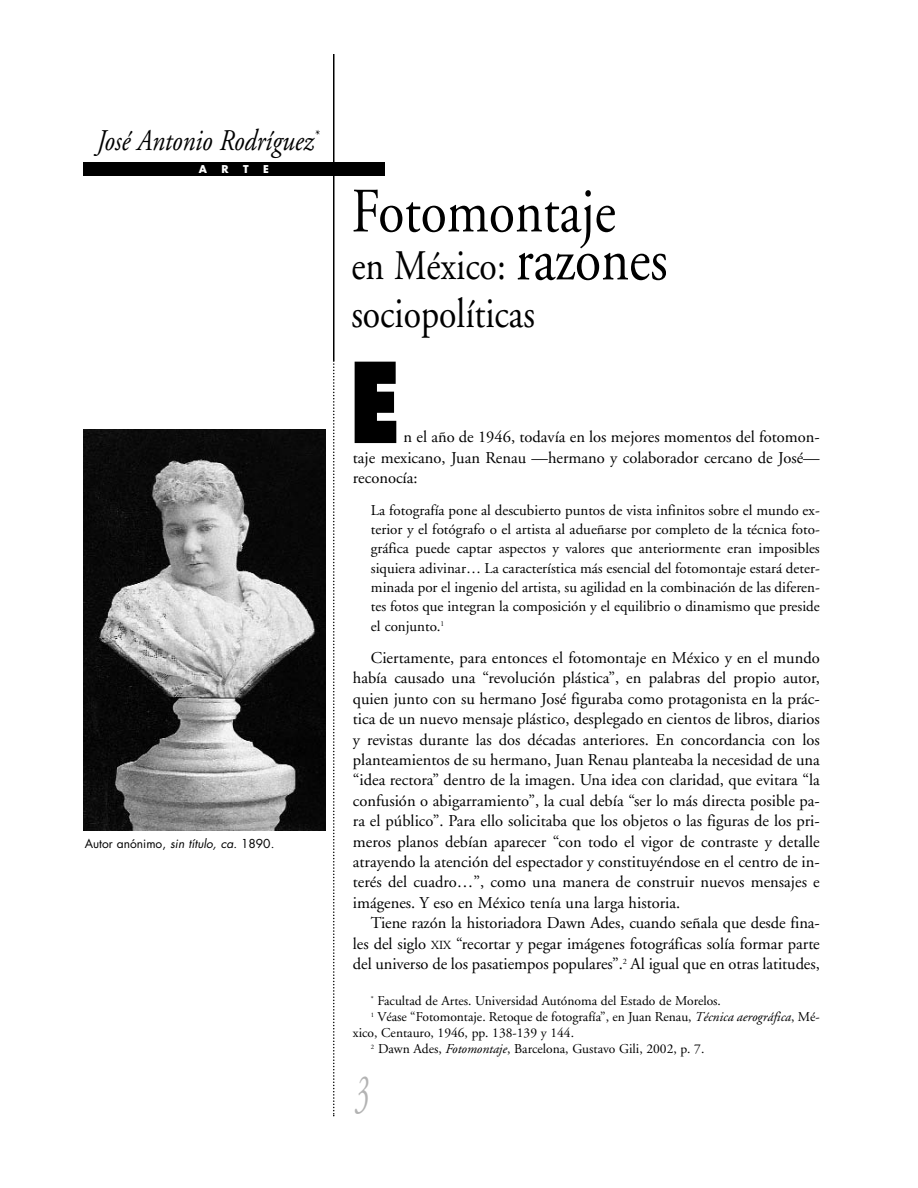
<style>
.page{position:relative;width:918px;height:1188px;background:#fff}
.page>*{position:absolute;margin:0;border:0;box-sizing:border-box;transform-origin:0 0}
.t1{font:800 108px "Futura";color:#000;scale:.75 1}
.t2{font:63px "Adobe Garamond";color:#000;scale:.85 1}
.t3{font:italic 54px "Adobe Garamond";color:#b3b3b3;scale:.5 1}
.t4{font:42px/48px "Adobe Garamond";color:#000;scale:.85 1}
.t5{font:italic 30px "Adobe Garamond";color:#000;scale:.85 1}
.t6{font:16.5px/20.4px "Adobe Garamond";color:#000;text-align:justify}
.t7{font:15px/19.4px "Adobe Garamond";color:#000;text-align:justify}
.t8{font:13.5px "Adobe Garamond";color:#000}
.t9{font:12px "Futura";color:#000}
.t10{font:700 10.5px "Futura";color:#fff}
.s1{font-style:italic}
.s2{font-size:63px}
.s3{font-size:12.3px}
</style>
<div class="page">
<img style="left:83px;top:429px;width:242px;height:402px">
<div style="left:83px;top:162px;width:302px;height:14px;background:#000"></div>
<hr style="left:333px;top:54px;width:1px;height:306px;background:#000">
<svg style="left:333px;top:360px;width:1px;height:756px"></svg>
<h3 class="t5" style="left:97px;top:128px;width:263px">José Antonio Rodríguez<sup>*</sup></h3>
<p class="t10" style="left:199px;top:165px;width:10px">A</p>
<p class="t10" style="left:222px;top:165px;width:9px">R</p>
<p class="t10" style="left:243px;top:165px;width:7px">T</p>
<p class="t10" style="left:263px;top:165px;width:7px">E</p>
<p class="t9" style="left:85px;top:838px;width:191px">Autor anónimo, <span class="s1">sin título, ca</span>. 1890.</p>
<h2 class="t2" style="left:351px;top:186px;width:313px">Fotomontaje</h2>
<h3 class="t4" style="left:351px;top:246px;width:374px">en México: <span class="s2">razones </span>sociopolíticas</h3>
<h1 class="t1" style="left:350px;top:355px;width:69px">E</h1>
<p class="t6" style="left:353px;top:428px;width:468px;text-indent:51px">n el año de 1946, todavía en los mejores momentos del fotomon&shy;taje mexicano, Juan Renau —hermano y colaborador cercano de José— reconocía:</p>
<p class="t7" style="left:371px;top:501px;width:450px">La fotografía pone al descubierto puntos de vista infinitos sobre el mundo ex&shy;terior y el fotógrafo o el artista al adueñarse por completo de la técnica foto&shy;gráfica puede captar aspectos y valores que anteriormente eran imposibles siquiera adivinar… La característica más esencial del fotomontaje estará deter&shy;minada por el ingenio del artista, su agilidad en la combinación de las diferen&shy;tes fotos que integran la composición y el equilibrio o dinamismo que preside el conjunto.<sup>1</sup></p>
<p class="t6" style="left:353px;top:649px;width:468px;text-indent:18px">Ciertamente, para entonces el fotomontaje en México y en el mundo había causado una “revolución plástica”, en palabras del propio autor, quien junto con su hermano José figuraba como protagonista en la prác&shy;tica de un nuevo mensaje plástico, desplegado en cientos de libros, diarios y revistas durante las dos décadas anteriores. En concordancia con los planteamientos de su hermano, Juan Renau planteaba la necesidad de una “idea rectora” dentro de la imagen. Una idea con claridad, que evitara “la confusión o abigarramiento”, la cual debía “ser lo más directa posible pa&shy;ra el público”. Para ello solicitaba que los objetos o las figuras de los pri&shy;meros planos debían aparecer “con todo el vigor de contraste y detalle atrayendo la atención del espectador y constituyéndose en el centro de in&shy;terés del cuadro…”, como una manera de construir nuevos mensajes e imágenes. Y eso en México tenía una larga historia.</p>
<p class="t6" style="left:353px;top:914px;width:468px;text-indent:18px">Tiene razón la historiadora Dawn Ades, cuando señala que desde fina&shy;les del siglo <span class="s3">XIX</span> “recortar y pegar imágenes fotográficas solía formar parte del universo de los pasatiempos populares”.<sup>2</sup> Al igual que en otras latitudes,</p>
<p class="t8" style="left:371px;top:996px;width:352px"><sup>*</sup> Facultad de Artes. Universidad Autónoma del Estado de Morelos.</p>
<p class="t8" style="left:371px;top:1012px;width:450px"><sup>1</sup> Véase “Fotomontaje. Retoque de fotografía”, en Juan Renau, <span class="s1">Técnica aerográfica</span>, Mé-</p>
<p class="t8" style="left:353px;top:1027px;width:223px">xico, Centauro, 1946, pp. 138-139 y 144.</p>
<p class="t8" style="left:371px;top:1043px;width:335px"><sup>2</sup> Dawn Ades, <span class="s1">Fotomontaje</span>, Barcelona, Gustavo Gili, 2002, p. 7.</p>
<h3 class="t3" style="left:355px;top:1073px;width:28px">3</h3>
</div>
